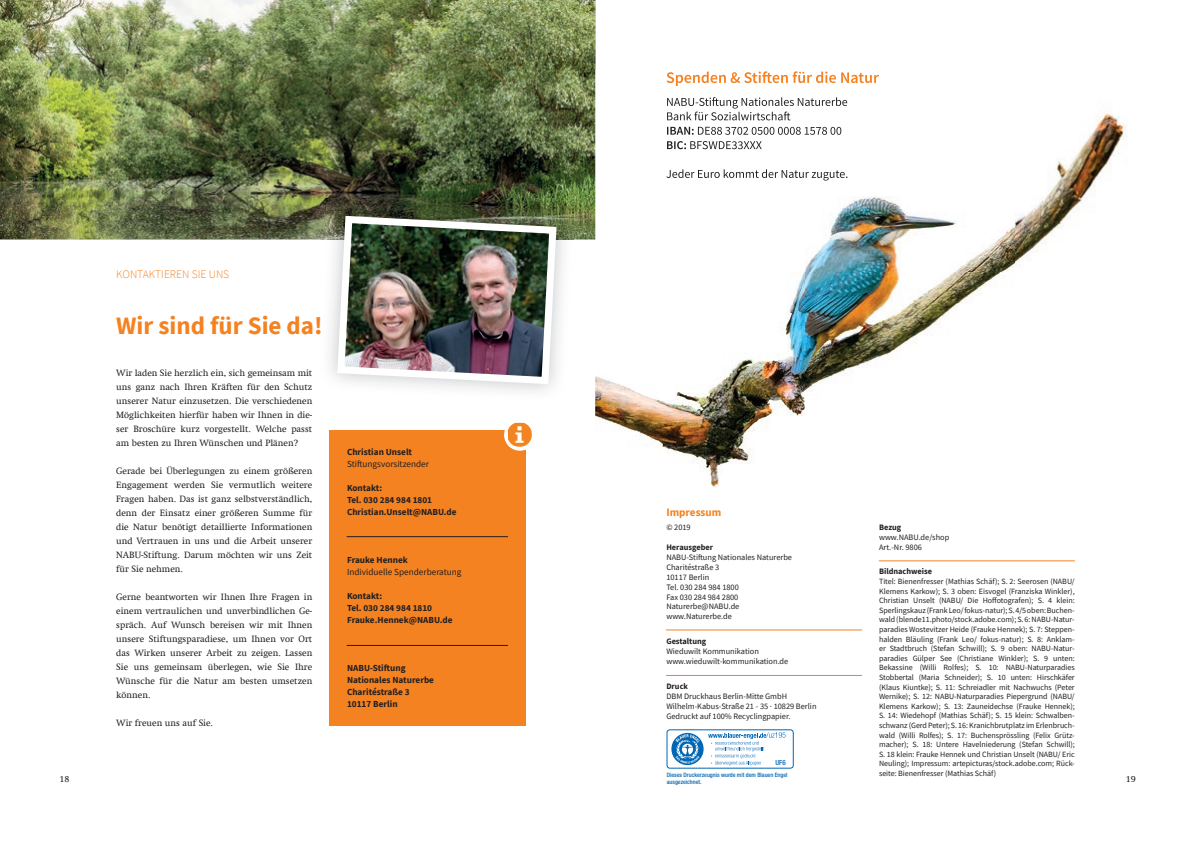
<style>
.page{position:relative;width:1191px;height:842px;background:#fff}
.page>*{position:absolute;margin:0;border:0;box-sizing:border-box;transform-origin:0 0}
.t1{font:700 25px "Source Sans Pro";color:#f58220}
.t2{font:300 11.5px "Source Sans Pro";color:#f58220}
.t3{font:700 11.1px "Source Sans Pro";color:#f58220}
.t4{font:9.2px/14px "Swift Com";color:#231f20;text-align:justify}
.t5{font:700 9.2px/12px "Source Sans Pro";color:#231f20}
.t6{font:9.2px "Source Sans Pro";color:#231f20}
.t7{font:8.3px/10px "Source Sans Pro";color:#231f20}
.t8{font:700 8.3px "Source Sans Pro";color:#231f20}
.t9{font:8px/9.6px "Source Sans Pro";letter-spacing:-.005em;color:#231f20;text-align:justify}
.t10{font:500 condensed 7px "Helvetica Neue";color:#0166b3}
.t11{font:500 condensed 6px/7.2px "Helvetica Neue";color:#0166b3}
</style>
<div class="page">
<div style="left:329px;top:431px;width:196px;height:295px;background:#f58220"></div>
<div style="left:504px;top:419px;width:32px;height:32px;background:#fff;border-radius:50%"></div>
<img style="left:508px;top:423px;width:24px;height:24px">
<img style="left:0;top:0;width:595px;height:239px">
<hr style="left:666px;top:630px;width:196px;height:1px;background:#f58220">
<hr style="left:879px;top:561px;width:196px;height:1px;background:#f58220">
<hr style="left:666px;top:675px;width:196px;height:1px;background:#f58220">
<img style="left:320px;top:199px;width:253px;height:193px">
<img style="left:333px;top:212px;width:227px;height:176px">
<hr style="left:347px;top:536px;width:161px;height:1px;background:#231f20">
<hr style="left:347px;top:645px;width:161px;height:1px;background:#231f20">
<img style="left:595px;top:69px;width:532px;height:419px">
<img style="left:666px;top:71px;width:213px;height:15px">
<img style="left:667px;top:97px;width:180px;height:12px">
<img style="left:667px;top:112px;width:123px;height:8px">
<img style="left:667px;top:127px;width:27px;height:8px">
<img style="left:698px;top:127px;width:143px;height:8px">
<img style="left:667px;top:141px;width:20px;height:8px">
<img style="left:687px;top:141px;width:74px;height:8px">
<img style="left:666px;top:169px;width:181px;height:12px">
<div style="left:667px;top:730px;width:126px;height:38px;border:1px solid #0166b3;border-radius:3px"></div>
<svg style="left:671px;top:732px;width:114px;height:33px"></svg>
<p class="t4" style="left:60px;top:772px;width:11px">18</p>
<h2 class="t2" style="left:116px;top:267px;width:115px">KONTAKTIEREN SIE UNS</h2>
<h1 class="t1" style="left:116px;top:308px;width:208px">Wir sind für Sie da!</h1>
<p class="t4" style="left:116px;top:366px;width:198px">Wir laden Sie herzlich ein, sich gemeinsam mit uns ganz nach Ihren Kräften für den Schutz unserer Natur einzusetzen. Die verschiedenen Möglichkeiten hierfür haben wir Ihnen in die&shy;ser Broschüre kurz vorgestellt. Welche passt am besten zu Ihren Wünschen und Plänen?</p>
<p class="t4" style="left:116px;top:464px;width:198px">Gerade bei Überlegungen zu einem größeren Engagement werden Sie vermutlich weitere Fragen haben. Das ist ganz selbstverständlich, denn der Einsatz einer größeren Summe für die Natur benötigt detaillierte Informationen und Vertrauen in uns und die Arbeit unserer NABU-Stiftung. Darum möchten wir uns Zeit für Sie nehmen.</p>
<p class="t4" style="left:116px;top:590px;width:198px">Gerne beantworten wir Ihnen Ihre Fragen in einem vertraulichen und unverbindlichen Ge&shy;spräch. Auf Wunsch bereisen wir mit Ihnen unsere Stiftungsparadiese, um Ihnen vor Ort das Wirken unserer Arbeit zu zeigen. Lassen Sie uns gemeinsam überlegen, wie Sie Ihre Wünsche für die Natur am besten umsetzen können.</p>
<p class="t4" style="left:116px;top:716px;width:98px">Wir freuen uns auf Sie.</p>
<p class="t5" style="left:347px;top:445px;width:67px">Christian Unselt</p>
<p class="t6" style="left:347px;top:458px;width:83px">Stiftungsvorsitzender</p>
<p class="t5" style="left:347px;top:481px;width:111px">Kontakt:<br>Tel. 030 284 984 1801<br>Christian.Unselt@NABU.de</p>
<p class="t5" style="left:347px;top:553px;width:62px">Frauke Hennek</p>
<p class="t6" style="left:347px;top:566px;width:116px">Individuelle Spenderberatung</p>
<p class="t5" style="left:347px;top:589px;width:107px">Kontakt:<br>Tel. 030 284 984 1810<br>Frauke.Hennek@NABU.de</p>
<p class="t5" style="left:347px;top:661px;width:88px">NABU-Stiftung<br>Nationales Naturerbe<br>Charitéstraße 3<br>10117 Berlin</p>
<h3 class="t3" style="left:666px;top:504px;width:56px">Impressum</h3>
<p class="t7" style="left:666px;top:522px;width:26px">© 2019</p>
<p class="t8" style="left:666px;top:541px;width:48px">Herausgeber</p>
<p class="t7" style="left:666px;top:552px;width:127px">NABU-Stiftung Nationales Naturerbe<br>Charitéstraße 3<br>10117 Berlin<br>Tel. 030 284 984 1800<br>Fax 030 284 984 2800<br>Naturerbe@NABU.de www.Naturerbe.de</p>
<p class="t8" style="left:666px;top:636px;width:41px">Gestaltung</p>
<p class="t7" style="left:666px;top:646px;width:123px">Wieduwilt Kommunikation www.wieduwilt-kommunikation.de</p>
<p class="t8" style="left:666px;top:680px;width:23px">Druck</p>
<p class="t7" style="left:666px;top:691px;width:152px">DBM Druckhaus Berlin-Mitte GmbH<br>Wilhelm-Kabus-Straße 21 - 35 · 10829 Berlin<br>Gedruckt auf 100% Recyclingpapier.</p>
<p class="t10" style="left:775px;top:758px;width:12px">UF6</p>
<p class="t11" style="left:667px;top:771px;width:122px">Dieses Druckerzeugnis wurde mit dem Blauen Engel ausgezeichnet.</p>
<p class="t8" style="left:879px;top:521px;width:24px">Bezug</p>
<p class="t7" style="left:879px;top:532px;width:72px">www.NABU.de/shop<br>Art.-Nr. 9806</p>
<p class="t8" style="left:879px;top:566px;width:55px">Bildnachweise</p>
<p class="t9" style="left:879px;top:576px;width:197px">Titel: Bienenfresser (Mathias Schäf); S. 2: Seerosen (NABU/ Klemens Karkow); S. 3 oben: Eisvogel (Franziska Winkler), Christian Unselt (NABU/ Die Hoffotografen); S. 4 klein:<br>Sperlingskauz (Frank Leo/ fokus-natur); S. 4/5 oben: Buchen&shy;wald (blende11.photo/stock.adobe.com); S. 6: NABU-Natur&shy;paradies Wostevitzer Heide (Frauke Hennek); S. 7: Steppen&shy;halden Bläuling (Frank Leo/ fokus-natur); S. 8: Anklam&shy;er Stadtbruch (Stefan Schwill); S. 9 oben: NABU-Natur&shy;paradies Gülper See (Christiane Winkler); S. 9 unten:<br>Bekassine (Willi Rolfes); S. 10: NABU-Naturparadies Stobbertal (Maria Schneider); S. 10 unten: Hirschkäfer (Klaus Kiuntke); S. 11: Schreiadler mit Nachwuchs (Peter Wernike); S. 12: NABU-Naturparadies Piepergrund (NABU/ Klemens Karkow); S. 13: Zauneidechse (Frauke Hennek); S. 14: Wiedehopf (Mathias Schäf); S. 15 klein: Schwalben&shy;schwanz (Gerd Peter); S. 16: Kranichbrutplatz im Erlenbruch&shy;wald (Willi Rolfes); S. 17: Buchensprössling (Felix Grütz&shy;macher); S. 18: Untere Havelniederung (Stefan Schwill); S. 18 klein: Frauke Hennek und Christian Unselt (NABU/ Eric Neuling); Impressum: artepicturas/stock.adobe.com; Rück&shy;seite: Bienenfresser (Mathias Schäf)</p>
<p class="t4" style="left:1125px;top:772px;width:11px">19</p>
</div>
